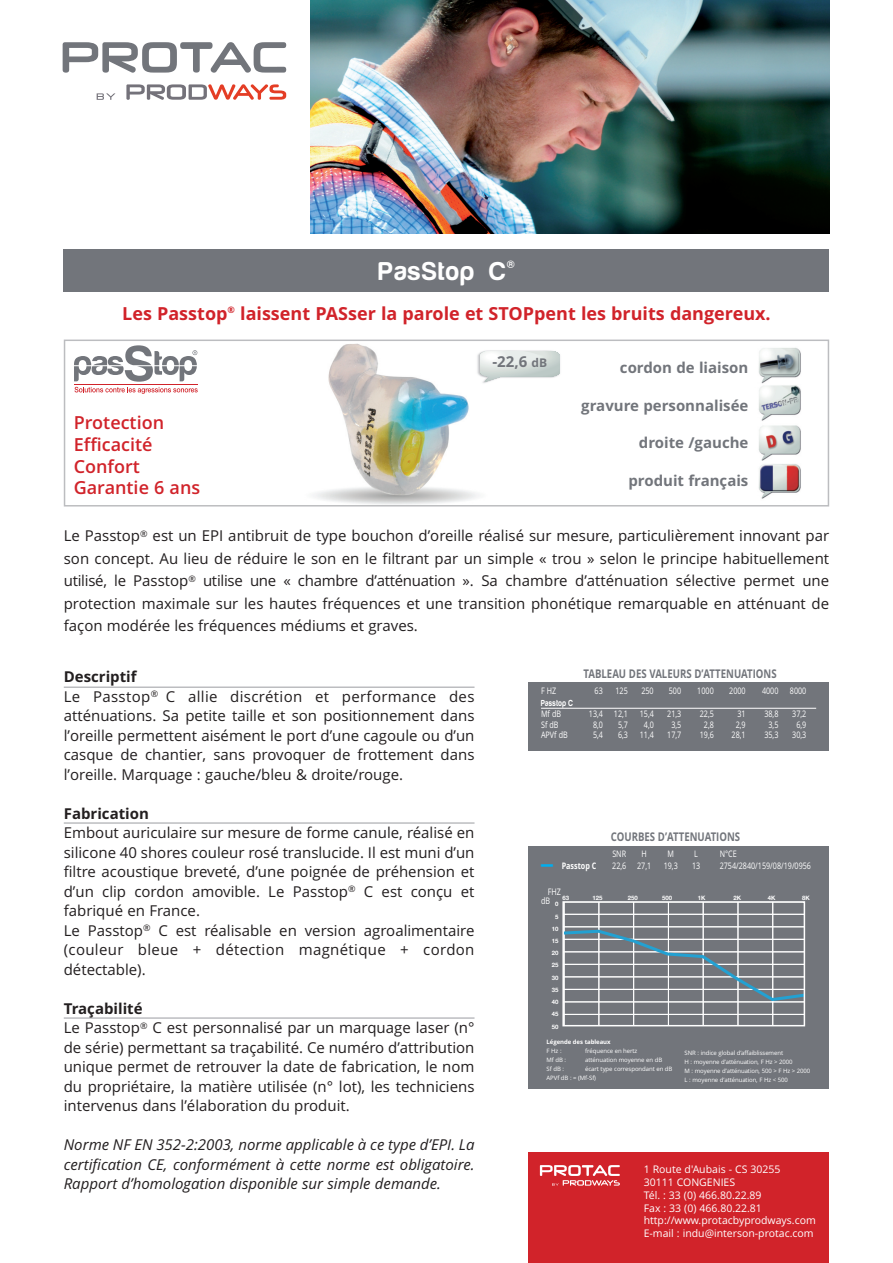
<style>
.page{position:relative;width:893px;height:1263px;background:#fff}
.page>*{position:absolute;margin:0;border:0;box-sizing:border-box;transform-origin:0 0}
.t1{font:700 36px "Open Sans";color:#00aeef;scale:.8 1}
.t2{font:700 27px "Harabara Mais Bold Harabara Mais";letter-spacing:.015em;color:#fff}
.t3{font:700 18px "Open Sans";color:#d1232a}
.t4{font:600 18px/21.8px "Open Sans";color:#d1232a}
.t5{font:15px/19.5px "Open Sans";color:#231f20}
.t6{font:italic 15px/19.5px "Open Sans";color:#231f20;text-align:justify}
.t7{font:700 15px "Open Sans";color:#72757b}
.t8{font:700 15px "Open Sans";color:#231f20}
.t9{font:700 12px "Open Sans";color:#72757b;scale:.8 1}
.t10{font:10.5px/12.8px "Open Sans";color:#fff}
.t11{font:700 10.5px "Harabara Mais Bold Harabara Mais";color:#fff}
.t12{font:9px/9px "Open Sans";color:#fff;scale:.8 1}
.t13{font:700 9px "Harabara";letter-spacing:.05em;color:#fff;scale:.8 1}
.t14{font:700 9px "Open Sans";color:#fff;scale:.8 1}
.t15{font:6px/9px "Open Sans";letter-spacing:-.01em;color:#fff}
.t16{font:700 6px/12.1px "Helvetica Neue";color:#fff;text-align:center}
.t17{font:700 6px "Open Sans";letter-spacing:-.01em;color:#fff}
.s1{font-size:12px}
.s2{font-weight:700}
</style>
<div class="page">
<img style="left:313px;top:343px;width:166px;height:160px">
<div style="left:64px;top:340px;width:765px;height:166px;border:2px solid #bcbdc0"></div>
<svg style="left:74px;top:345px;width:124px;height:49px"></svg>
<hr style="left:74px;top:384px;width:123px;height:1px;background:#d1232a">
<img style="left:472px;top:348px;width:80px;height:38px">
<svg style="left:480px;top:351px;width:80px;height:31px"></svg>
<div style="left:480px;top:351px;width:23px;height:12px;background:#f2f4f4;border-radius:50%"></div>
<div style="left:482px;top:352px;width:19px;height:10px;background:#f7f9f7;border-radius:50%"></div>
<div style="left:484px;top:353px;width:15px;height:7px;background:#fbfbfc;border-radius:50%"></div>
<div style="left:486px;top:354px;width:11px;height:6px;background:#fff;border-radius:50%"></div>
<img style="left:758px;top:464px;width:43px;height:35px">
<img style="left:758px;top:425px;width:43px;height:35px">
<img style="left:758px;top:347px;width:43px;height:37px">
<svg style="left:126px;top:84px;width:160px;height:16px"></svg>
<svg style="left:97px;top:93px;width:18px;height:7px"></svg>
<svg style="left:63px;top:42px;width:223px;height:31px"></svg>
<div style="left:64px;top:249px;width:765px;height:43px;background:#72757b"></div>
<div style="left:528px;top:1152px;width:301px;height:111px;background:#d1232a"></div>
<hr style="left:64px;top:686px;width:410px;height:2px;background:#bcbdc0">
<hr style="left:64px;top:822px;width:410px;height:2px;background:#bcbdc0">
<hr style="left:64px;top:1017px;width:410px;height:2px;background:#bcbdc0">
<div style="left:528px;top:846px;width:301px;height:242px;background:#72757b"></div>
<div style="left:528px;top:682px;width:301px;height:68px;background:#72757b"></div>
<hr style="left:541px;top:708px;width:275px;height:1px;background:#fff">
<img style="left:310px;top:0;width:519px;height:234px">
<hr style="left:599px;top:903px;width:1px;height:122px;background:#fff">
<hr style="left:633px;top:903px;width:1px;height:122px;background:#fff">
<hr style="left:668px;top:903px;width:1px;height:122px;background:#fff">
<hr style="left:703px;top:903px;width:1px;height:122px;background:#fff">
<hr style="left:738px;top:903px;width:1px;height:122px;background:#fff">
<hr style="left:772px;top:903px;width:1px;height:122px;background:#fff">
<hr style="left:564px;top:1014px;width:240px;height:1px;background:#fff">
<hr style="left:564px;top:926px;width:240px;height:1px;background:#fff">
<hr style="left:564px;top:914px;width:240px;height:1px;background:#fff">
<svg style="left:565px;top:928px;width:237px;height:75px"></svg>
<div style="left:562px;top:901px;width:243px;height:125px;border:2px solid #fff"></div>
<svg style="left:540px;top:1165px;width:80px;height:21px"></svg>
<svg style="left:758px;top:385px;width:43px;height:36px"></svg>
<h2 class="t2" style="left:378px;top:255px;width:130px">PasStop C</h2>
<p class="t11" style="left:507px;top:258px;width:10px">®</p>
<p class="t3" style="left:122px;top:303px;width:650px">Les Passtop<sup>®</sup> laissent PASser la parole et STOPpent les bruits dangereux.</p>
<p class="t4" style="left:74px;top:412px;width:128px">Protection<br>Efficacité<br>Confort<br>Garantie 6 ans</p>
<p class="t7" style="left:492px;top:353px;width:56px">-22,6 <span class="s1">dB</span></p>
<p class="t7" style="left:620px;top:359px;width:130px">cordon de liaison</p>
<p class="t7" style="left:581px;top:397px;width:169px">gravure personnalisée</p>
<p class="t7" style="left:639px;top:434px;width:111px">droite /gauche</p>
<p class="t7" style="left:628px;top:472px;width:122px">produit français</p>
<p class="t5" style="left:64px;top:525px;width:767px;line-height:22.5px;text-align:justify">Le Passtop<sup>®</sup> est un EPI antibruit de type bouchon d’oreille réalisé sur mesure, particulièrement innovant par son concept. Au lieu de réduire le son en le filtrant par un simple « trou » selon le principe habituellement utilisé, le Passtop<sup>®</sup> utilise une « chambre d’atténuation ». Sa chambre d’atténuation sélective permet une protection maximale sur les hautes fréquences et une transition phonétique remarquable en atténuant de façon modérée les fréquences médiums et graves.</p>
<p class="t9" style="left:584px;top:666px;width:243px">TABLEAU DES VALEURS D’ATTENUATIONS</p>
<p class="t5" style="left:64px;top:667px;width:412px"><span class="s2">Descriptif<br></span>Le Passtop<sup>®</sup> C allie discrétion et performance des atténuations. Sa petite taille et son positionnement dans l’oreille permettent aisément le port d’une cagoule ou d’un casque de chantier, sans provoquer de frottement dans l’oreille. Marquage : gauche/bleu &amp; droite/rouge.</p>
<p class="t8" style="left:64px;top:805px;width:87px">Fabrication</p>
<p class="t5" style="left:64px;top:823px;width:412px">Embout auriculaire sur mesure de forme canule, réalisé en silicone 40 shores couleur rosé translucide. Il est muni d’un filtre acoustique breveté, d’une poignée de préhension et d’un clip cordon amovible. Le Passtop<sup>®</sup> C est conçu et fabriqué en France.<br>Le Passtop<sup>®</sup> C est réalisable en version agroalimentaire (couleur bleue + détection magnétique + cordon détectable).</p>
<p class="t5" style="left:64px;top:999px;width:412px"><span class="s2">Traçabilité<br></span>Le Passtop<sup>®</sup> C est personnalisé par un marquage laser (n° de série) permettant sa traçabilité. Ce numéro d’attribution unique permet de retrouver la date de fabrication, le nom du propriétaire, la matière utilisée (n° lot), les techniciens intervenus dans l’élaboration du produit.</p>
<p class="t6" style="left:64px;top:1135px;width:412px">Norme NF EN 352-2:2003, norme applicable à ce type d’EPI. La certification CE, conformément à cette norme est obligatoire.<br>Rapport d’homologation disponible sur simple demande.</p>
<p class="t12" style="left:541px;top:686px;width:20px">F HZ</p>
<p class="t12" style="left:595px;top:686px;width:12px">63</p>
<p class="t12" style="left:615px;top:686px;width:17px">125</p>
<p class="t12" style="left:641px;top:686px;width:17px">250</p>
<p class="t12" style="left:669px;top:686px;width:17px">500</p>
<p class="t12" style="left:697px;top:686px;width:22px">1000</p>
<p class="t12" style="left:729px;top:686px;width:22px">2000</p>
<p class="t12" style="left:762px;top:686px;width:22px">4000</p>
<p class="t12" style="left:790px;top:686px;width:22px">8000</p>
<p class="t13" style="left:541px;top:697px;width:42px">Passtop C</p>
<p class="t12" style="left:541px;top:709px;width:27px">Mf dB</p>
<p class="t12" style="left:589px;top:709px;width:50px">13,4 12,1</p>
<p class="t12" style="left:640px;top:709px;width:19px">15,4</p>
<p class="t12" style="left:667px;top:709px;width:19px">21,3</p>
<p class="t12" style="left:700px;top:709px;width:19px">22,5</p>
<p class="t12" style="left:737px;top:709px;width:12px">31</p>
<p class="t12" style="left:764px;top:709px;width:19px">38,8</p>
<p class="t12" style="left:792px;top:709px;width:19px">37,2</p>
<p class="t12" style="left:541px;top:720px;width:23px">Sf dB</p>
<p class="t12" style="left:593px;top:720px;width:14px">8,0</p>
<p class="t12" style="left:618px;top:720px;width:14px">5,7</p>
<p class="t12" style="left:644px;top:720px;width:14px">4,0</p>
<p class="t12" style="left:671px;top:720px;width:14px">3,5</p>
<p class="t12" style="left:704px;top:720px;width:14px">2,8</p>
<p class="t12" style="left:736px;top:720px;width:14px">2,9</p>
<p class="t12" style="left:768px;top:720px;width:14px">3,5</p>
<p class="t12" style="left:796px;top:720px;width:14px">6,9</p>
<p class="t12" style="left:541px;top:731px;width:35px">APVf dB</p>
<p class="t12" style="left:593px;top:731px;width:14px">5,4</p>
<p class="t12" style="left:618px;top:731px;width:14px">6,3</p>
<p class="t12" style="left:640px;top:731px;width:19px">11,4</p>
<p class="t12" style="left:667px;top:731px;width:19px">17,7</p>
<p class="t12" style="left:700px;top:731px;width:19px">19,6</p>
<p class="t12" style="left:732px;top:731px;width:19px">28,1</p>
<p class="t12" style="left:764px;top:731px;width:19px">35,3</p>
<p class="t12" style="left:792px;top:731px;width:19px">30,3</p>
<p class="t9" style="left:611px;top:830px;width:163px">COURBES D’ATTENUATIONS</p>
<p class="t12" style="left:612px;top:849px;width:19px">SNR</p>
<p class="t12" style="left:641px;top:849px;width:8px">H</p>
<p class="t12" style="left:667px;top:849px;width:10px">M</p>
<p class="t12" style="left:694px;top:849px;width:6px">L</p>
<p class="t12" style="left:720px;top:849px;width:23px">N°CE</p>
<p class="t14" style="left:562px;top:860px;width:45px">Passtop C</p>
<p class="t12" style="left:612px;top:861px;width:50px">22,6 27,1</p>
<p class="t12" style="left:664px;top:861px;width:19px">19,3</p>
<p class="t12" style="left:692px;top:861px;width:12px">13</p>
<p class="t12" style="left:720px;top:861px;width:116px">2754/2840/159/08/19/0956</p>
<h1 class="t1" style="left:541px;top:828px;width:16px">_</h1>
<p class="t12" style="left:541px;top:887px;width:26px;text-indent:7px">FHZ dB</p>
<p class="t16" style="left:562px;top:891px;width:8px">63</p>
<p class="t16" style="left:593px;top:891px;width:12px">125</p>
<p class="t16" style="left:628px;top:891px;width:12px">250</p>
<p class="t16" style="left:662px;top:891px;width:12px">500</p>
<p class="t16" style="left:698px;top:891px;width:9px">1K</p>
<p class="t16" style="left:733px;top:891px;width:9px">2K</p>
<p class="t16" style="left:768px;top:891px;width:9px">4K</p>
<p class="t16" style="left:802px;top:891px;width:9px">8K</p>
<p class="t16" style="left:552px;top:898px;width:8px">0<br>5<br>10<br>15<br>20<br>25<br>30<br>35<br>40<br>45<br>50</p>
<p class="t17" style="left:547px;top:1039px;width:66px">Légende des tableaux</p>
<p class="t15" style="left:547px;top:1047px;width:17px">FHz:</p>
<p class="t15" style="left:585px;top:1047px;width:54px">fréquence en hertz</p>
<p class="t15" style="left:547px;top:1056px;width:21px">Mf dB :</p>
<p class="t15" style="left:585px;top:1056px;width:79px">atténuation moyenne en dB</p>
<p class="t15" style="left:547px;top:1065px;width:19px">Sf dB :</p>
<p class="t15" style="left:685px;top:1048px;width:127px">SNR : indice global d’affaiblissement<br>H : moyenne d’atténuation, F Hz &gt; 2000<br>M : moyenne d’atténuation, 500 &gt; F Hz &gt; 2000<br>L : moyenne d’atténuation, F Hz &lt; 500</p>
<p class="t15" style="left:547px;top:1065px;width:127px;text-indent:39px">écart type correspondant en dB<br>APVf dB : = (Mf-Sf)</p>
<p class="t10" style="left:644px;top:1163px;width:174px">1 Route d'Aubais - CS 30255<br>30111 CONGENIES<br>Tél. : 33 (0) 466.80.22.89<br>Fax : 33 (0) 466.80.22.81 http://www.protacbyprodways.com<br>E-mail : indu@interson-protac.com</p>
</div>
